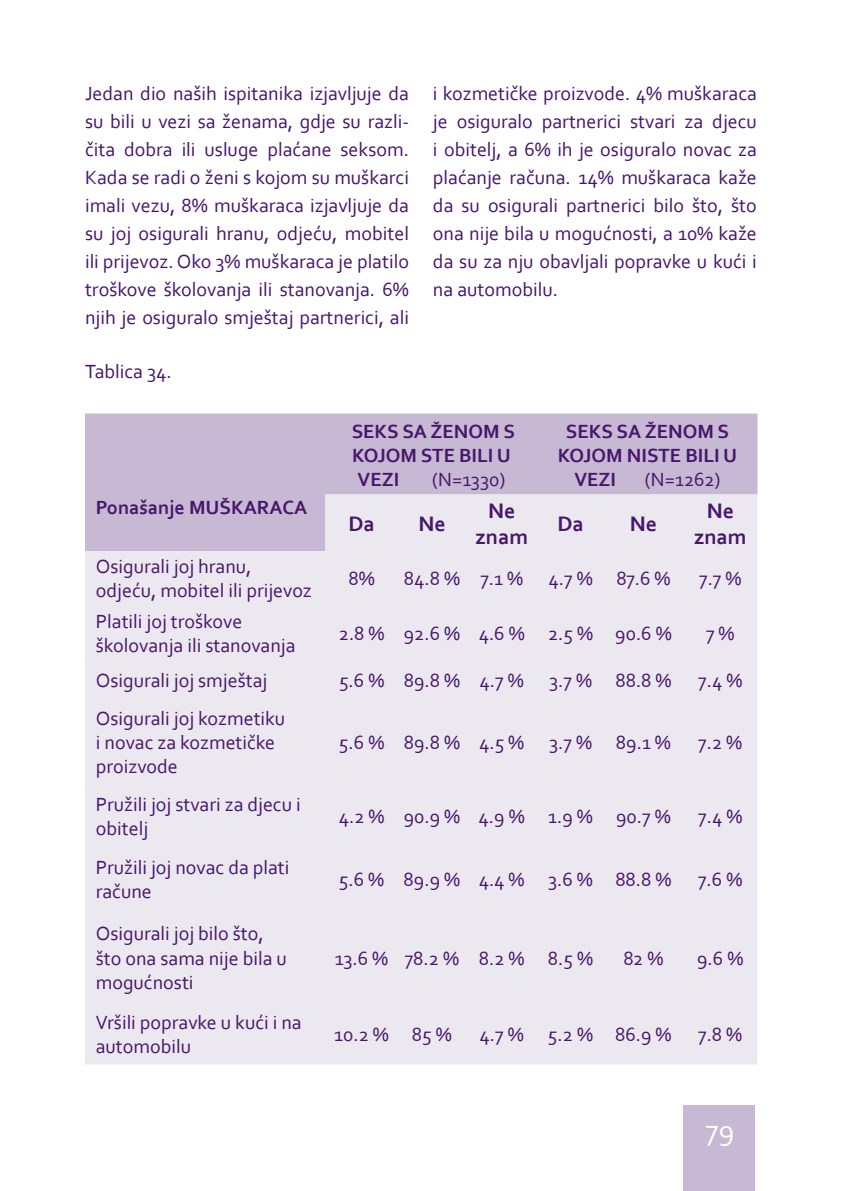
<style>
.page{position:relative;width:842px;height:1191px;background:#fff}
.page>*{position:absolute;margin:0;border:0;box-sizing:border-box;transform-origin:0 0}
.t1{font:30px "Corbel";color:#fff}
.t2{font:700 22px/26.4px "Corbel";color:#46166b;text-align:center}
.t3{font:20px/28px "Corbel";color:#46166b}
.t4{font:700 20px/24px "Corbel";color:#46166b}
</style>
<div class="page">
<div style="left:85px;top:413px;width:672px;height:81px;background:#c7b9d3"></div>
<div style="left:85px;top:494px;width:672px;height:570px;background:#ece8f0"></div>
<div style="left:683px;top:1106px;width:72px;height:85px;background:#c7b9d3"></div>
<p class="t3" style="left:85px;top:79px;width:325px;text-align:justify">Jedan dio naših ispitanika izjavljuje da su bili u vezi sa ženama, gdje su razli&shy;čita dobra ili usluge plaćane seksom.<br>Kada se radi o ženi s kojom su muškarci imali vezu, 8% muškaraca izjavljuje da su joj osigurali hranu, odjeću, mobitel ili prijevoz. Oko 3% muškaraca je platilo troškove školovanja ili stanovanja. 6% njih je osiguralo smještaj partnerici, ali</p>
<p class="t3" style="left:433px;top:79px;width:325px;text-align:justify">i kozmetičke proizvode. 4% muškaraca je osiguralo partnerici stvari za djecu i obitelj, a 6% ih je osiguralo novac za plaćanje računa. 14% muškaraca kaže da su osigurali partnerici bilo što, što ona nije bila u mogućnosti, a 10% kaže da su za nju obavljali popravke u kući i na automobilu.</p>
<p class="t3" style="left:85px;top:356px;width:88px">Tablica 34.</p>
<p class="t4" style="left:96px;top:495px;width:213px">Ponašanje MUŠKARACA</p>
<p class="t3" style="left:96px;top:554px;width:218px;line-height:24px">Osigurali joj hranu, odjeću, mobitel ili prijevoz</p>
<p class="t3" style="left:96px;top:608px;width:201px;line-height:24px">Platili joj troškove školovanja ili stanovanja</p>
<p class="t4" style="left:352px;top:418px;width:165px">SEKS SA ŽENOM S<br>KOJOM STE BILI U<br>VEZI</p>
<p class="t3" style="left:432px;top:464px;width:75px">(N=1330)</p>
<p class="t2" style="left:348px;top:510px;width:28px">Da</p>
<p class="t2" style="left:418px;top:510px;width:29px">Ne</p>
<p class="t2" style="left:475px;top:497px;width:54px">Ne znam</p>
<p class="t4" style="left:566px;top:418px;width:165px">SEKS SA ŽENOM S</p>
<p class="t4" style="left:558px;top:442px;width:181px">KOJOM NISTE BILI U</p>
<p class="t4" style="left:574px;top:466px;width:43px">VEZI</p>
<p class="t3" style="left:645px;top:464px;width:77px">(N=1262)</p>
<p class="t2" style="left:557px;top:510px;width:28px">Da</p>
<p class="t2" style="left:630px;top:510px;width:29px">Ne</p>
<p class="t2" style="left:694px;top:497px;width:54px">Ne znam</p>
<p class="t3" style="left:348px;top:564px;width:28px">8%</p>
<p class="t3" style="left:404px;top:564px;width:121px">84.8 % 7.1 %</p>
<p class="t3" style="left:548px;top:564px;width:124px">4.7 % 87.6 %</p>
<p class="t3" style="left:699px;top:564px;width:44px">7.7 %</p>
<p class="t3" style="left:339px;top:618px;width:335px">2.8 % 92.6 % 4.6 % 2.5 % 90.6 %</p>
<p class="t3" style="left:706px;top:618px;width:30px">7 %</p>
<p class="t3" style="left:96px;top:666px;width:173px">Osigurali joj smještaj</p>
<p class="t3" style="left:339px;top:666px;width:186px">5.6 % 89.8 % 4.7 %</p>
<p class="t3" style="left:549px;top:666px;width:124px">3.7 % 88.8 %</p>
<p class="t3" style="left:698px;top:666px;width:46px">7.4 %</p>
<p class="t3" style="left:96px;top:706px;width:191px;line-height:24px">Osigurali joj kozmetiku i novac za kozmetičke proizvode</p>
<p class="t3" style="left:339px;top:728px;width:334px">5.6 % 89.8 % 4.5 % 3.7 % 89.1 %</p>
<p class="t3" style="left:698px;top:728px;width:46px">7.2 %</p>
<p class="t3" style="left:96px;top:792px;width:206px;line-height:24px">Pružili joj stvari za djecu i obitelj</p>
<p class="t3" style="left:96px;top:855px;width:195px;line-height:24px">Pružili joj novac da plati račune</p>
<p class="t3" style="left:96px;top:921px;width:193px;line-height:24px">Osigurali joj bilo što, što ona sama nije bila u mogućnosti</p>
<p class="t3" style="left:96px;top:1010px;width:207px;line-height:24px">Vršili popravke u kući i na automobilu</p>
<p class="t3" style="left:339px;top:802px;width:334px">4.2 % 90.9 % 4.9 % 1.9 % 90.7 %</p>
<p class="t3" style="left:698px;top:802px;width:46px">7.4 %</p>
<p class="t3" style="left:339px;top:865px;width:334px">5.6 % 89.9 % 4.4 % 3.6 % 88.8 %</p>
<p class="t3" style="left:698px;top:865px;width:46px">7.6 %</p>
<p class="t3" style="left:335px;top:943px;width:260px">13.6 % 78.2 % 8.2 % 8.5 %</p>
<p class="t3" style="left:623px;top:943px;width:42px">82 %</p>
<p class="t3" style="left:697px;top:943px;width:48px">9.6 %</p>
<p class="t3" style="left:334px;top:1020px;width:119px">10.2 % 85 %</p>
<p class="t3" style="left:479px;top:1020px;width:194px">4.7 % 5.2 % 86.9 %</p>
<p class="t3" style="left:698px;top:1020px;width:46px">7.8 %</p>
<h1 class="t1" style="left:706px;top:1111px;width:30px">79</h1>
</div>
